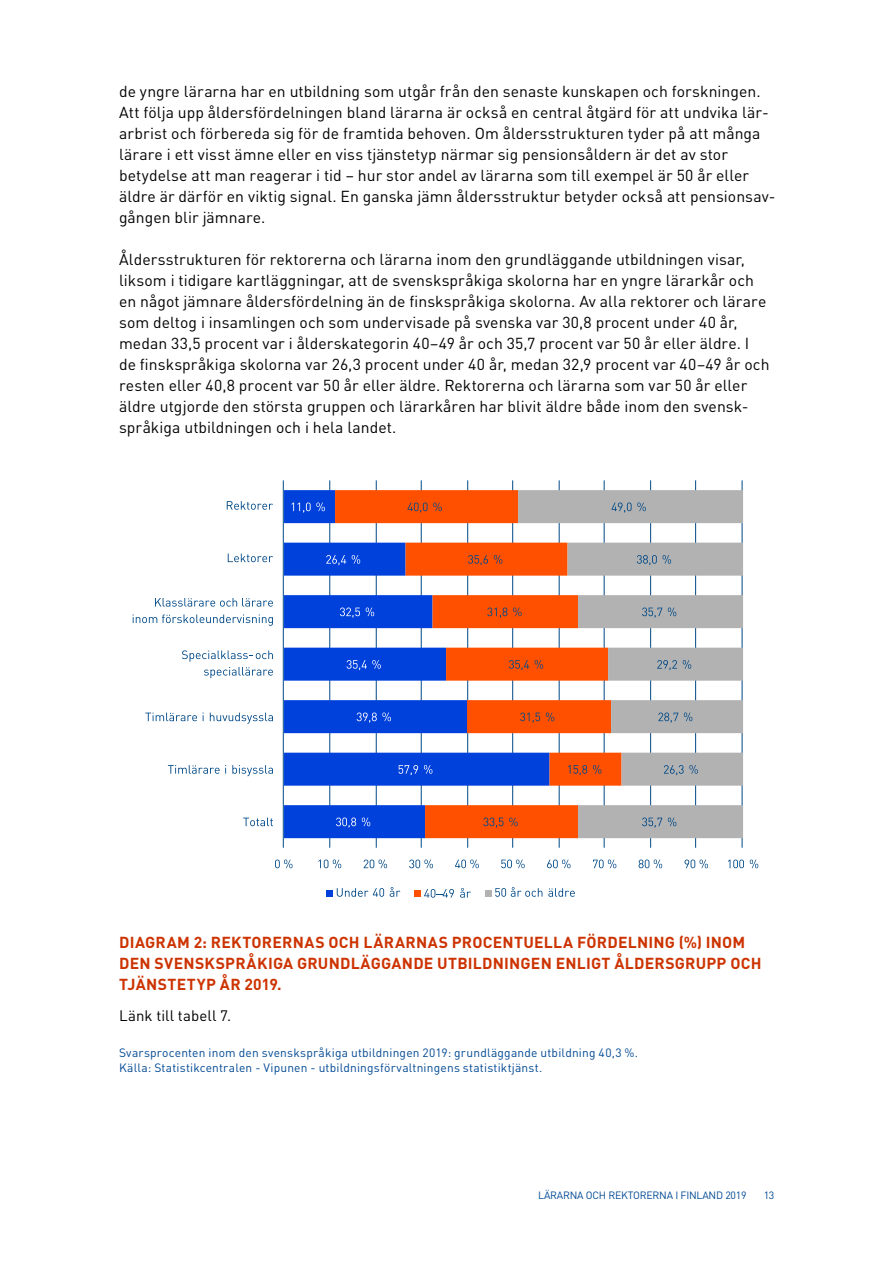
<style>
.page{position:relative;width:893px;height:1263px;background:#fff}
.page>*{position:absolute;margin:0;border:0;box-sizing:border-box;transform-origin:0 0}
.leipis{font:15.75px/21px "DIN Pro";letter-spacing:.005em;color:#000}
.Graafiotsikko{font:700 15.75px/21px "DIN Pro";letter-spacing:.015em;color:#c30}
.leipis-2{font:15px "DIN Pro";letter-spacing:.005em;color:#000}
.Graafi_selite{font:12px "DIN Pro";letter-spacing:.015em;color:#004994}
.t1{font:10.5px "DIN Pro";letter-spacing:-.02em;color:#004994}
</style>
<div class="page">
<hr style="left:329px;top:480px;width:1px;height:368px;background:#014987">
<hr style="left:376px;top:480px;width:1px;height:368px;background:#014987">
<hr style="left:421px;top:480px;width:1px;height:368px;background:#014987">
<hr style="left:467px;top:480px;width:1px;height:368px;background:#014987">
<hr style="left:512px;top:480px;width:1px;height:368px;background:#014987">
<hr style="left:559px;top:480px;width:1px;height:368px;background:#014987">
<hr style="left:604px;top:480px;width:1px;height:368px;background:#014987">
<hr style="left:650px;top:480px;width:1px;height:368px;background:#014987">
<hr style="left:695px;top:480px;width:1px;height:368px;background:#014987">
<hr style="left:742px;top:480px;width:1px;height:368px;background:#014987">
<svg style="left:284px;top:490px;width:51px;height:348px;fill:#0041dc"></svg>
<svg style="left:335px;top:490px;width:183px;height:348px"></svg>
<svg style="left:518px;top:490px;width:225px;height:348px"></svg>
<hr style="left:283px;top:480px;width:1px;height:368px;background:#014987">
<svg style="left:292px;top:502px;width:33px;height:11px"></svg>
<svg style="left:326px;top:555px;width:20px;height:10px"></svg>
<svg style="left:352px;top:555px;width:8px;height:9px"></svg>
<svg style="left:340px;top:607px;width:20px;height:11px"></svg>
<svg style="left:366px;top:607px;width:8px;height:9px"></svg>
<svg style="left:347px;top:660px;width:34px;height:10px"></svg>
<svg style="left:357px;top:712px;width:34px;height:11px"></svg>
<svg style="left:398px;top:765px;width:20px;height:10px"></svg>
<svg style="left:424px;top:765px;width:8px;height:9px"></svg>
<svg style="left:336px;top:817px;width:20px;height:11px"></svg>
<svg style="left:362px;top:817px;width:8px;height:9px"></svg>
<svg style="left:408px;top:502px;width:19px;height:11px"></svg>
<svg style="left:433px;top:502px;width:9px;height:9px"></svg>
<svg style="left:468px;top:555px;width:20px;height:10px"></svg>
<svg style="left:494px;top:555px;width:8px;height:9px"></svg>
<svg style="left:487px;top:607px;width:20px;height:11px"></svg>
<svg style="left:513px;top:607px;width:9px;height:9px"></svg>
<svg style="left:509px;top:660px;width:20px;height:10px"></svg>
<svg style="left:535px;top:660px;width:8px;height:9px"></svg>
<svg style="left:520px;top:712px;width:20px;height:11px"></svg>
<svg style="left:546px;top:712px;width:8px;height:9px"></svg>
<svg style="left:568px;top:765px;width:19px;height:10px"></svg>
<svg style="left:593px;top:765px;width:8px;height:9px"></svg>
<svg style="left:483px;top:817px;width:20px;height:11px"></svg>
<svg style="left:509px;top:817px;width:9px;height:9px"></svg>
<svg style="left:612px;top:502px;width:34px;height:11px"></svg>
<svg style="left:637px;top:555px;width:20px;height:10px"></svg>
<svg style="left:663px;top:555px;width:8px;height:9px"></svg>
<svg style="left:642px;top:607px;width:20px;height:11px"></svg>
<svg style="left:668px;top:607px;width:8px;height:9px"></svg>
<svg style="left:657px;top:660px;width:20px;height:10px"></svg>
<svg style="left:683px;top:660px;width:8px;height:9px"></svg>
<svg style="left:658px;top:712px;width:20px;height:11px"></svg>
<svg style="left:684px;top:712px;width:8px;height:9px"></svg>
<svg style="left:664px;top:765px;width:34px;height:10px"></svg>
<svg style="left:642px;top:817px;width:20px;height:11px"></svg>
<svg style="left:668px;top:817px;width:8px;height:9px"></svg>
<svg style="left:275px;top:859px;width:17px;height:9px"></svg>
<svg style="left:318px;top:859px;width:23px;height:9px"></svg>
<svg style="left:364px;top:859px;width:23px;height:9px"></svg>
<svg style="left:409px;top:859px;width:24px;height:9px"></svg>
<svg style="left:455px;top:859px;width:24px;height:9px"></svg>
<svg style="left:501px;top:859px;width:24px;height:9px"></svg>
<svg style="left:547px;top:859px;width:23px;height:9px"></svg>
<svg style="left:593px;top:859px;width:23px;height:9px"></svg>
<svg style="left:639px;top:859px;width:23px;height:9px"></svg>
<svg style="left:684px;top:859px;width:24px;height:9px"></svg>
<svg style="left:728px;top:859px;width:16px;height:9px"></svg>
<svg style="left:750px;top:859px;width:8px;height:9px"></svg>
<svg style="left:227px;top:501px;width:46px;height:9px"></svg>
<svg style="left:228px;top:554px;width:45px;height:8px"></svg>
<svg style="left:155px;top:598px;width:118px;height:9px"></svg>
<svg style="left:133px;top:614px;width:140px;height:12px"></svg>
<svg style="left:182px;top:650px;width:91px;height:28px"></svg>
<svg style="left:145px;top:713px;width:52px;height:8px"></svg>
<svg style="left:210px;top:713px;width:63px;height:11px"></svg>
<svg style="left:168px;top:765px;width:58px;height:9px"></svg>
<svg style="left:232px;top:765px;width:41px;height:11px"></svg>
<svg style="left:243px;top:818px;width:30px;height:8px"></svg>
<svg style="left:326px;top:888px;width:58px;height:9px"></svg>
<svg style="left:390px;top:887px;width:10px;height:10px"></svg>
<svg style="left:415px;top:889px;width:39px;height:9px"></svg>
<svg style="left:460px;top:888px;width:11px;height:10px"></svg>
<svg style="left:485px;top:887px;width:57px;height:10px"></svg>
<svg style="left:548px;top:888px;width:27px;height:9px"></svg>
<p class="leipis" style="left:119px;top:80px;width:658px">de yngre lärarna har en utbildning som utgår från den senaste kunskapen och forskningen.<br>Att följa upp åldersfördelningen bland lärarna är också en central åtgärd för att undvika lär&shy;arbrist och förbereda sig för de framtida behoven. Om åldersstrukturen tyder på att många lärare i ett visst ämne eller en viss tjänstetyp närmar sig pensionsåldern är det av stor betydelse att man reagerar i tid – hur stor andel av lärarna som till exempel är 50 år eller äldre är därför en viktig signal. En ganska jämn åldersstruktur betyder också att pensionsav&shy;gången blir jämnare.</p>
<p class="leipis" style="left:119px;top:248px;width:652px">Åldersstrukturen för rektorerna och lärarna inom den grundläggande utbildningen visar, liksom i tidigare kartläggningar, att de svenskspråkiga skolorna har en yngre lärarkår och en något jämnare åldersfördelning än de finskspråkiga skolorna. Av alla rektorer och lärare som deltog i insamlingen och som undervisade på svenska var 30,8 procent under 40 år, medan 33,5 procent var i ålderskategorin 40–49 år och 35,7 procent var 50 år eller äldre. I de finskspråkiga skolorna var 26,3 procent under 40 år, medan 32,9 procent var 40–49 år och resten eller 40,8 procent var 50 år eller äldre. Rektorerna och lärarna som var 50 år eller äldre utgjorde den största gruppen och lärarkåren har blivit äldre både inom den svensk&shy;språkiga utbildningen och i hela landet.</p>
<p class="Graafiotsikko" style="left:119px;top:931px;width:644px">DIAGRAM 2: REKTORERNAS OCH LÄRARNAS PROCENTUELLA FÖRDELNING (%) INOM<br>DEN SVENSKSPRÅKIGA GRUNDLÄGGANDE UTBILDNINGEN ENLIGT ÅLDERSGRUPP OCH<br>TJÄNSTETYP ÅR 2019.</p>
<p class="leipis-2" style="left:119px;top:1005px;width:113px">Länk till tabell 7.</p>
<p class="Graafi_selite" style="left:119px;top:1045px;width:521px">Svarsprocenten inom den svenskspråkiga utbildningen 2019: grundläggande utbildning 40,3 %.</p>
<p class="Graafi_selite" style="left:119px;top:1060px;width:425px">Källa: Statistikcentralen - Vipunen - utbildningsförvaltningens statistiktjänst.</p>
<p class="t1" style="left:538px;top:1188px;width:210px">LÄRARNA OCH REKTORERNA I FINLAND 2019</p>
<p class="t1" style="left:764px;top:1188px;width:12px">13</p>
</div>
